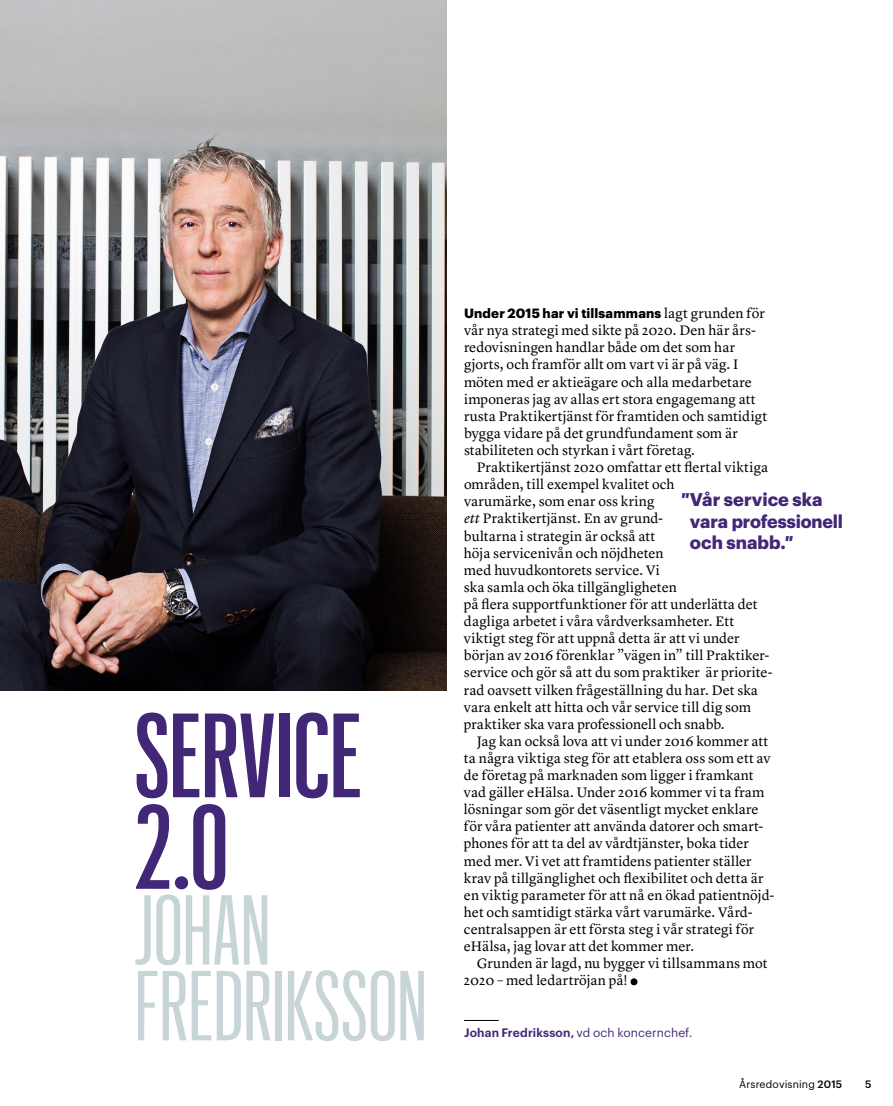
<style>
.page{position:relative;width:893px;height:1106px;background:#fff}
.page>*{position:absolute;margin:0;border:0;box-sizing:border-box;transform-origin:0 0}
.t1{font:500 117px/91.5px "Graphik XX Cond";letter-spacing:-.005em;color:#422776}
.t2{font:96.9px/75.8px "Graphik XX Cond";color:#c8d5d7}
.t3{font:700 18px/21.3px "Graphik";letter-spacing:-.005em;color:#422776}
.t4{font:14.25px/17.1px "Lyon Text";color:#000}
.t5{font:700 13.2px "Graphik";letter-spacing:.015em;color:#000}
.t6{font:600 12px "Graphik";letter-spacing:.015em;color:#422776}
.t7{font:10.5px "Graphik";letter-spacing:.015em;color:#000}
.t8{font:500 10.5px "Graphik";color:#000}
.s1{font-family:"Lyon Text";font-weight:400;font-size:14.25px}
.s2{font-style:italic}
.s3{font-weight:400}
.s4{font-weight:500}
</style>
<div class="page">
<img style="left:0;top:0;width:446px;height:690px">
<hr style="left:464px;top:1020px;width:35px;height:1px;background:#000">
<div style="left:630px;top:978px;width:7px;height:7px;background:#000;border-radius:50%"></div>
<h1 class="t1" style="left:135px;top:708px;width:229px">SERVICE<br>2.0</h1>
<h2 class="t2" style="left:135px;top:891px;width:294px">JOHAN<br>FREDRIKSSON</h2>
<p class="t5" style="left:464px;top:303px;width:302px">Under 2015 har vi tillsammans <span class="s1">lagt grunden för</span></p>
<p class="t4" style="left:464px;top:321px;width:305px">vår nya strategi med sikte på 2020. Den här års&shy;redovisningen handlar både om det som har gjorts, och framför allt om vart vi är på väg. I möten med er aktieägare och alla medarbetare imponeras jag av allas ert stora engagemang att rusta Praktikertjänst för framtiden och samtidigt bygga vidare på det grundfundament som är stabiliteten och styrkan i vårt företag.</p>
<p class="t4" style="left:464px;top:457px;width:310px;text-indent:13px">Praktikertjänst 2020 omfattar ett flertal viktiga områden, till exempel kvalitet och<br>varumärke, som enar oss kring<br><span class="s2">ett</span> Praktikertjänst. En av grund-<br>bultarna i strategin är också att<br>höja servicenivån och nöjdheten<br>med huvudkontorets service. Vi<br>ska samla och öka tillgängligheten<br>på flera supportfunktioner för att underlätta det dagliga arbetet i våra vårdverksamheter. Ett viktigt steg för att uppnå detta är att vi under början av 2016 förenklar ”vägen in” till Praktiker&shy;service och gör så att du som praktiker är priorite&shy;rad oavsett vilken frågeställning du har. Det ska vara enkelt att hitta och vår service till dig som praktiker ska vara professionell och snabb.</p>
<p class="t4" style="left:464px;top:731px;width:312px;text-indent:13px">Jag kan också lova att vi under 2016 kommer att ta några viktiga steg för att etablera oss som ett av de företag på marknaden som ligger i framkant vad gäller eHälsa. Under 2016 kommer vi ta fram lösningar som gör det väsentligt mycket enklare för våra patienter att använda datorer och smart&shy;phones för att ta del av vårdtjänster, boka tider med mer. Vi vet att framtidens patienter ställer krav på tillgänglighet och flexibilitet och detta är en viktig parameter för att nå en ökad patientnöjd&shy;het och samtidigt stärka vårt varumärke. Vård&shy;centralsappen är ett första steg i vår strategi för eHälsa, jag lovar att det kommer mer.</p>
<p class="t4" style="left:464px;top:953px;width:305px;text-indent:13px">Grunden är lagd, nu bygger vi tillsammans mot<br>2020 – med ledartröjan på!</p>
<p class="t3" style="left:690px;top:487px;width:154px;text-indent:-9px">″Vår service ska vara professionell och snabb.″</p>
<p class="t6" style="left:464px;top:1023px;width:230px">Johan Fredriksson, <span class="s3">vd och koncernchef.</span></p>
<p class="t7" style="left:739px;top:1076px;width:105px">Årsredovisning <span class="s4">2015</span></p>
<p class="t8" style="left:865px;top:1076px;width:8px">5</p>
</div>
